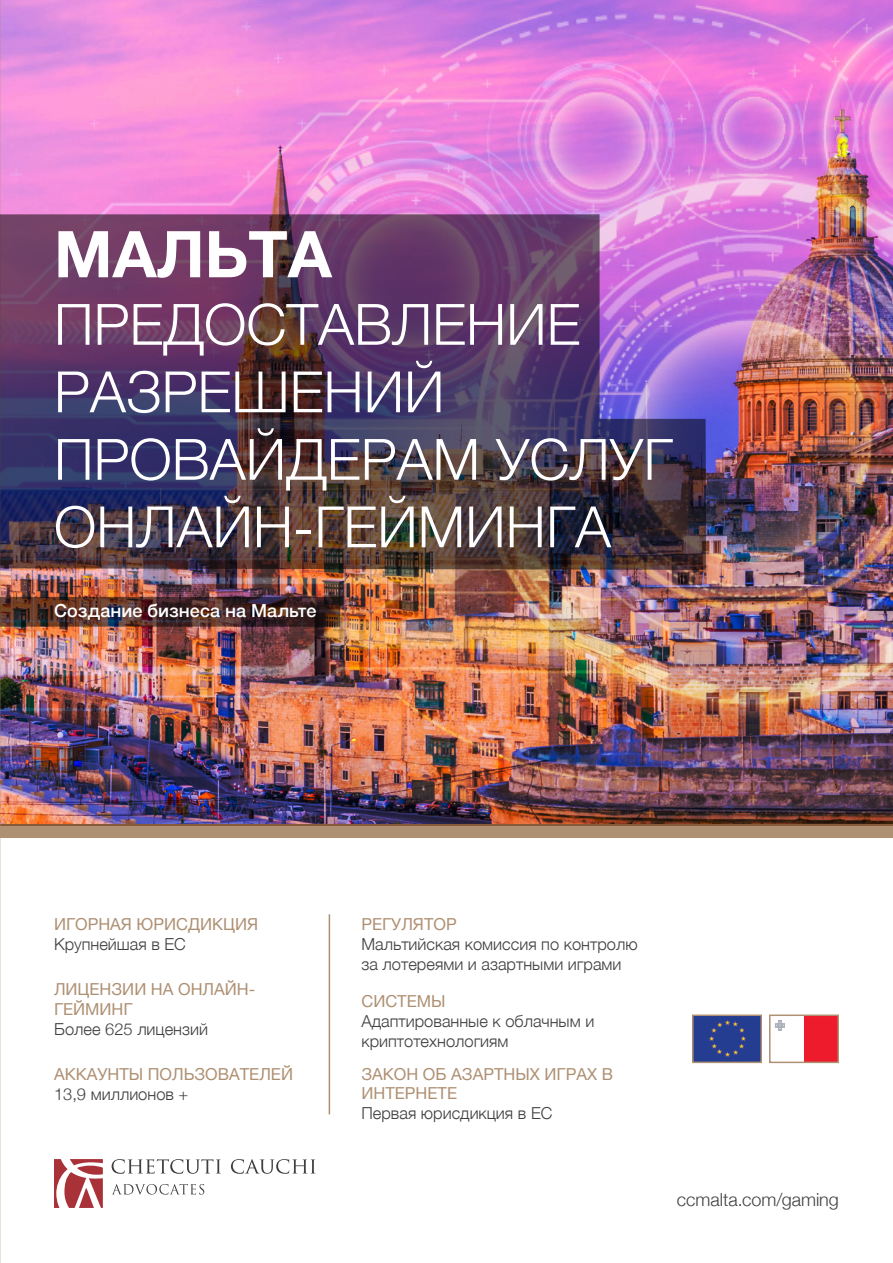
<style>
.page{position:relative;width:893px;height:1263px;background:#fff}
.page>*{position:absolute;margin:0;border:0;box-sizing:border-box;transform-origin:0 0}
.t1{font:700 64.5px "Helvetica Neue";color:#fff}
.t2{font:300 57px/67.5px "Helvetica Neue";color:#fff}
.t3{font:500 18px "Helvetica Neue";color:#fff}
.t4{font:300 18px "Helvetica Neue";color:#3f3f3f}
.t5{font:16.5px/19.8px "Helvetica Neue";color:#ae9073}
.t6{font:300 16.5px/20px "Helvetica Neue";color:#3f3f3f}
.s1{font-weight:300;color:#3f3f3f}
.s2{font-weight:400;color:#ae9073}
</style>
<div class="page">
<div style="left:0;top:789px;width:893px;height:48px;background:#ae9073"></div>
<img style="left:0;top:0;width:893px;height:825px">
<img style="left:0;top:214px;width:706px;height:356px">
<svg style="left:112px;top:1159px;width:109px;height:15px"></svg>
<svg style="left:231px;top:1159px;width:85px;height:15px"></svg>
<svg style="left:54px;top:1159px;width:49px;height:49px"></svg>
<svg style="left:112px;top:1184px;width:92px;height:10px"></svg>
<hr style="left:329px;top:914px;width:1px;height:200px;background:#ae9073">
<img style="left:0;top:596px;width:340px;height:31px">
<div style="left:804px;top:1015px;width:34px;height:47px;background:#ee1b2c"></div>
<div style="left:769px;top:1014px;width:70px;height:49px;border:2px solid #ae9073"></div>
<svg style="left:775px;top:1020px;width:10px;height:11px"></svg>
<img style="left:695px;top:1017px;width:64px;height:43px">
<div style="left:692px;top:1014px;width:70px;height:49px;border:2px solid #ae9073"></div>
<p class="t1" style="left:54px;top:204px;width:279px">МАЛЬТА</p>
<p class="t2" style="left:54px;top:287px;width:620px">ПРЕДОСТАВЛЕНИЕ<br>РАЗРЕШЕНИЙ<br>ПРОВАЙДЕРАМ УСЛУГ<br>ОНЛАЙН-ГЕЙМИНГА</p>
<p class="t3" style="left:54px;top:596px;width:264px">Создание бизнеса на Мальте</p>
<p class="t5" style="left:54px;top:915px;width:206px">ИГОРНАЯ ЮРИСДИКЦИЯ<br><span class="s1">Крупнейшая в ЕС</span></p>
<p class="t5" style="left:54px;top:980px;width:203px">ЛИЦЕНЗИИ НА ОНЛАЙН-<br>ГЕЙМИНГ<br><span class="s1">Более 625 лицензий</span></p>
<p class="t5" style="left:54px;top:1065px;width:241px">АККАУНТЫ ПОЛЬЗОВАТЕЛЕЙ<br><span class="s1">13,9 миллионов +</span></p>
<p class="t6" style="left:361px;top:913px;width:278px"><span class="s2">РЕГУЛЯТОР<br></span>Мальтийская комиссия по контролю за лотереями и азартными играми</p>
<p class="t6" style="left:361px;top:989px;width:234px"><span class="s2">СИСТЕМЫ<br></span>Адаптированные к облачным и криптотехнологиям</p>
<p class="t5" style="left:361px;top:1064px;width:253px">ЗАКОН ОБ АЗАРТНЫХ ИГРАХ В<br>ИНТЕРНЕТЕ<br><span class="s1">Первая юрисдикция в ЕС</span></p>
<p class="t4" style="left:677px;top:1185px;width:164px">ccmalta.com/gaming</p>
</div>
